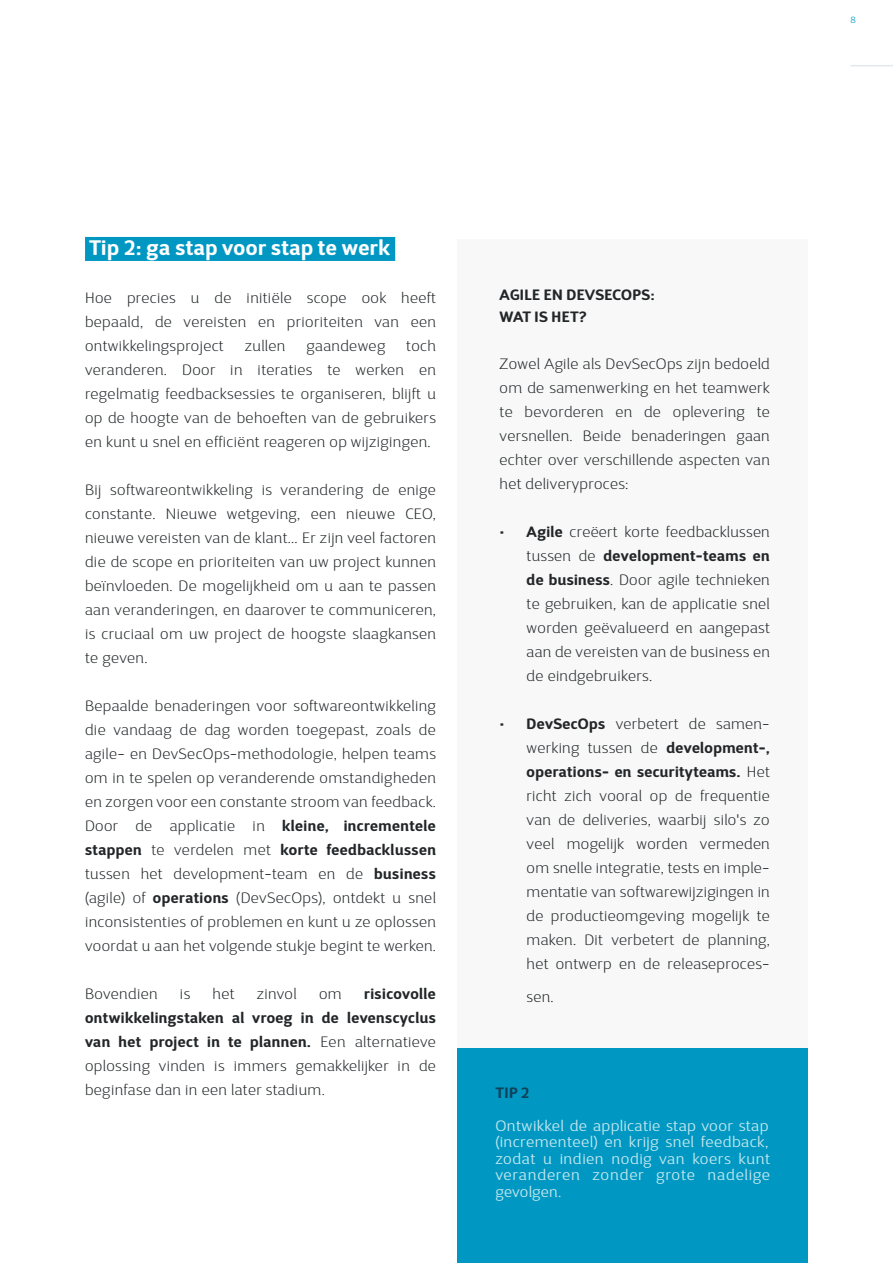
<style>
.page{position:relative;width:893px;height:1263px;background:#fff}
.page>*{position:absolute;margin:0;border:0;box-sizing:border-box;transform-origin:0 0}
.t1{font:700 21px "D Sari";letter-spacing:.025em;color:#fff}
.t2{font:200 15px/24px "D Sari";letter-spacing:.03em;color:#222628;text-align:justify}
.t3{font:300 15px/16.5px "D Sari";letter-spacing:.035em;color:#c8e9ef}
.t4{font:700 15px/22.5px "D Sari";letter-spacing:.025em;color:#222628}
.t5{font:700 15px "D Sari";color:#0e425a}
.t6{font:300 9px "D Sari";color:#0098c3}
.s1{font-weight:700}
</style>
<div class="page">
<hr style="left:850px;top:65px;width:43px;height:1px;background:#e2e9eb">
<div style="left:457px;top:239px;width:351px;height:1024px;background:#f8f8f8"></div>
<div style="left:85px;top:237px;width:310px;height:24px;background:#0098c3"></div>
<div style="left:457px;top:1048px;width:351px;height:215px;background:#0098c3"></div>
<p class="t6" style="left:850px;top:14px;width:7px">8</p>
<h1 class="t1" style="left:89px;top:234px;width:303px">Tip 2: ga stap voor stap te werk</h1>
<p class="t2" style="left:85px;top:286px;width:352px">Hoe precies u de initiële scope ook heeft bepaald, de vereisten en prioriteiten van een ontwikkelingsproject</p>
<p class="t2" style="left:85px;top:334px;width:352px;text-indent:321px">toch veranderen. Door in iteraties te werken en regelmatig feedbacksessies te organiseren, blijft u op de hoogte van de behoeften van de gebruikers en kunt u snel en efficiënt reageren op wijzigingen.</p>
<p class="t2" style="left:85px;top:478px;width:352px">Bij softwareontwikkeling is verandering de enige constante. Nieuwe wetgeving, een nieuwe CEO, nieuwe vereisten van de klant... Er zijn veel factoren die de scope en prioriteiten van uw project kunnen beïnvloeden. De mogelijkheid om u aan te passen aan veranderingen, en daarover te communiceren, is cruciaal om uw project de hoogste slaagkansen te geven.</p>
<p class="t2" style="left:85px;top:694px;width:352px">Bepaalde benaderingen voor softwareontwikkeling die vandaag de dag worden toegepast, zoals de agile- en DevSecOps-methodologie, helpen teams om in te spelen op veranderende omstandigheden en zorgen voor een constante stroom van feedback.<br>Door de applicatie in <span class="s1">kleine, incrementele stappen</span> te verdelen met <span class="s1">korte feedbacklussen </span>tussen het development-team en de <span class="s1">business </span>(agile) of <span class="s1">operations</span> (DevSecOps), ontdekt u snel inconsistenties of problemen en kunt u ze oplossen voordat u aan het volgende stukje begint te werken.</p>
<p class="t2" style="left:85px;top:982px;width:74px">Bovendien</p>
<p class="t2" style="left:180px;top:982px;width:12px">is</p>
<p class="t2" style="left:213px;top:982px;width:23px">het</p>
<p class="t2" style="left:257px;top:982px;width:41px">zinvol</p>
<p class="t2" style="left:319px;top:982px;width:24px">om</p>
<p class="t2" style="left:245px;top:334px;width:42px">zullen</p>
<p class="t2" style="left:307px;top:334px;width:80px">gaandeweg</p>
<p class="t2" style="left:85px;top:982px;width:352px;text-indent:279px"><span class="s1">risicovolle ontwikkelingstaken al vroeg in de levenscyclus van het project in te plannen.</span> Een alternatieve oplossing vinden is immers gemakkelijker in de beginfase dan in een later stadium.</p>
<p class="t4" style="left:500px;top:283px;width:156px">AGILE EN DEVSECOPS:<br>WAT IS HET?</p>
<p class="t2" style="left:500px;top:351px;width:272px">Zowel Agile als DevSecOps zijn bedoeld om de samenwerking en het teamwerk te bevorderen en de oplevering te versnellen. Beide benaderingen gaan echter over verschillende aspecten van het deliveryproces:</p>
<p class="t2" style="left:527px;top:519px;width:245px;text-indent:-27px"><span class="s1">• Agile</span> creëert korte feedbacklussen tussen de <span class="s1">development-teams en de business</span>. Door agile technieken te gebruiken, kan de applicatie snel worden geëvalueerd en aangepast aan de vereisten van de business en de eindgebruikers.</p>
<p class="t2" style="left:527px;top:711px;width:245px;text-indent:-27px"><span class="s1">• DevSecOps</span> verbetert de samen&shy;werking tussen de <span class="s1">development-, operations- en securityteams.</span> Het richt zich vooral op de frequentie van de deliveries, waarbij silo's zo veel mogelijk worden vermeden om snelle integratie, tests en imple&shy;mentatie van softwarewijzigingen in de productieomgeving mogelijk te maken. Dit verbetert de planning, het ontwerp en de releaseproces-</p>
<p class="t2" style="left:527px;top:984px;width:28px">sen.</p>
<p class="t5" style="left:495px;top:1083px;width:35px">TIP 2</p>
<p class="t3" style="left:495px;top:1117px;width:276px">Ontwikkel de applicatie stap voor stap (incrementeel) en krijg snel feedback, zodat u indien nodig van koers kunt veranderen zonder grote nadelige gevolgen.</p>
</div>
